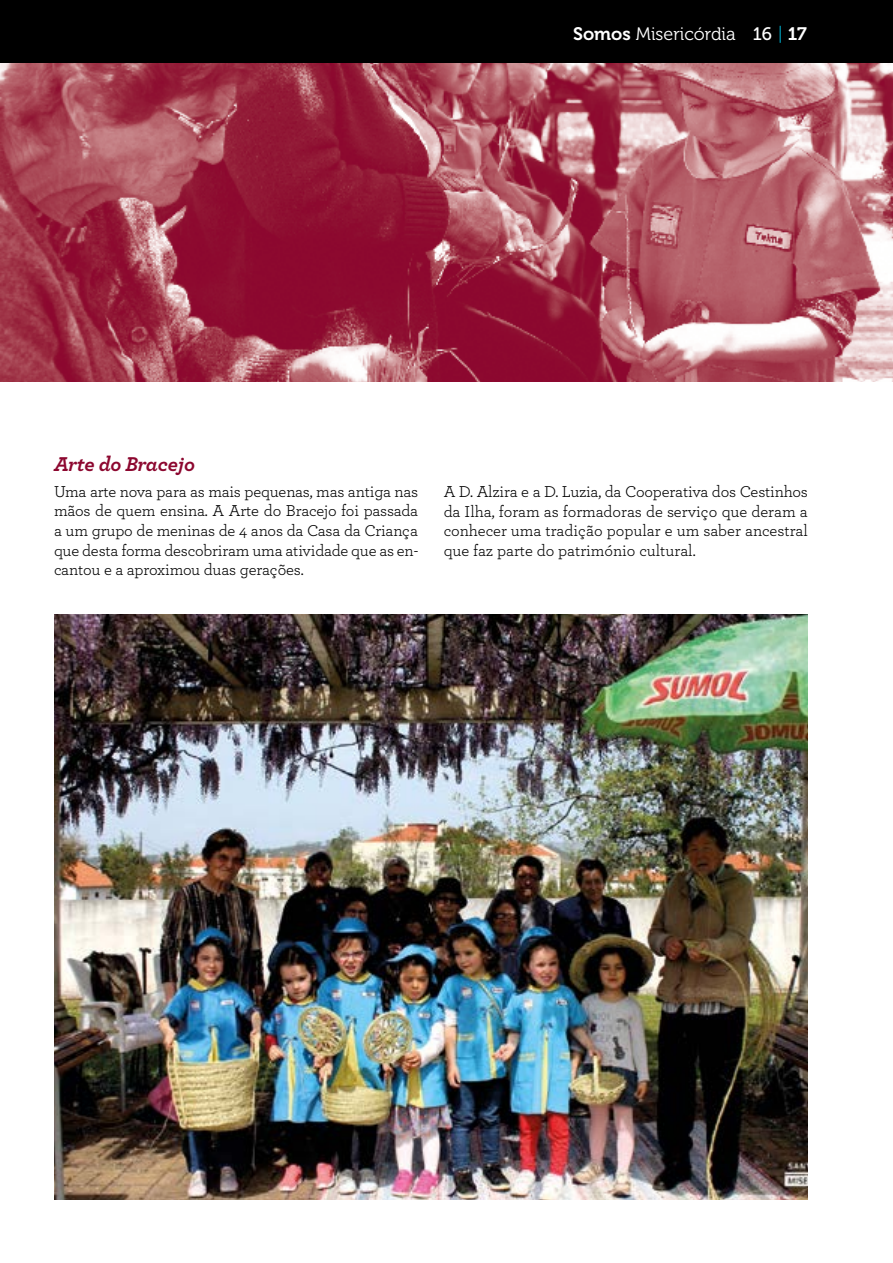
<style>
.page{position:relative;width:893px;height:1263px;background:#fff}
.page>*{position:absolute;margin:0;border:0;box-sizing:border-box;transform-origin:0 0}
.t1{font:italic 700 21px "Archer";letter-spacing:-.01em;color:#8c072f}
.t2{font:18px "Museo 300";color:#fff}
.t3{font:16.5px/19.5px "Archer";letter-spacing:-.01em;color:#000;text-align:justify}
.s1{font-family:"Museo 700"}
.s2{font-family:"Museo 500"}
.s3{color:#00a5c2}
</style>
<div class="page">
<div style="left:0;top:0;width:893px;height:64px;background:#000"></div>
<img style="left:0;top:64px;width:893px;height:318px">
<img style="left:54px;top:614px;width:754px;height:585px">
<p class="t2" style="left:573px;top:24px;width:235px"><span class="s1">Somos</span> Misericórdia <span class="s2">16</span> <span class="s3">|</span> <span class="s1">17</span></p>
<p class="t1" style="left:54px;top:448px;width:143px">Arte do Bracejo</p>
<p class="t3" style="left:54px;top:481px;width:366px">Uma arte nova para as mais pequenas, mas antiga nas mãos de quem ensina. A Arte do Bracejo foi passada a um grupo de meninas de 4 anos da Casa da Criança que desta forma descobriram uma atividade que as en&shy;cantou e a aproximou duas gerações.</p>
<p class="t3" style="left:444px;top:481px;width:366px">A D. Alzira e a D. Luzia, da Cooperativa dos Cestinhos da Ilha, foram as formadoras de serviço que deram a conhecer uma tradição popular e um saber ancestral que faz parte do património cultural.</p>
</div>
